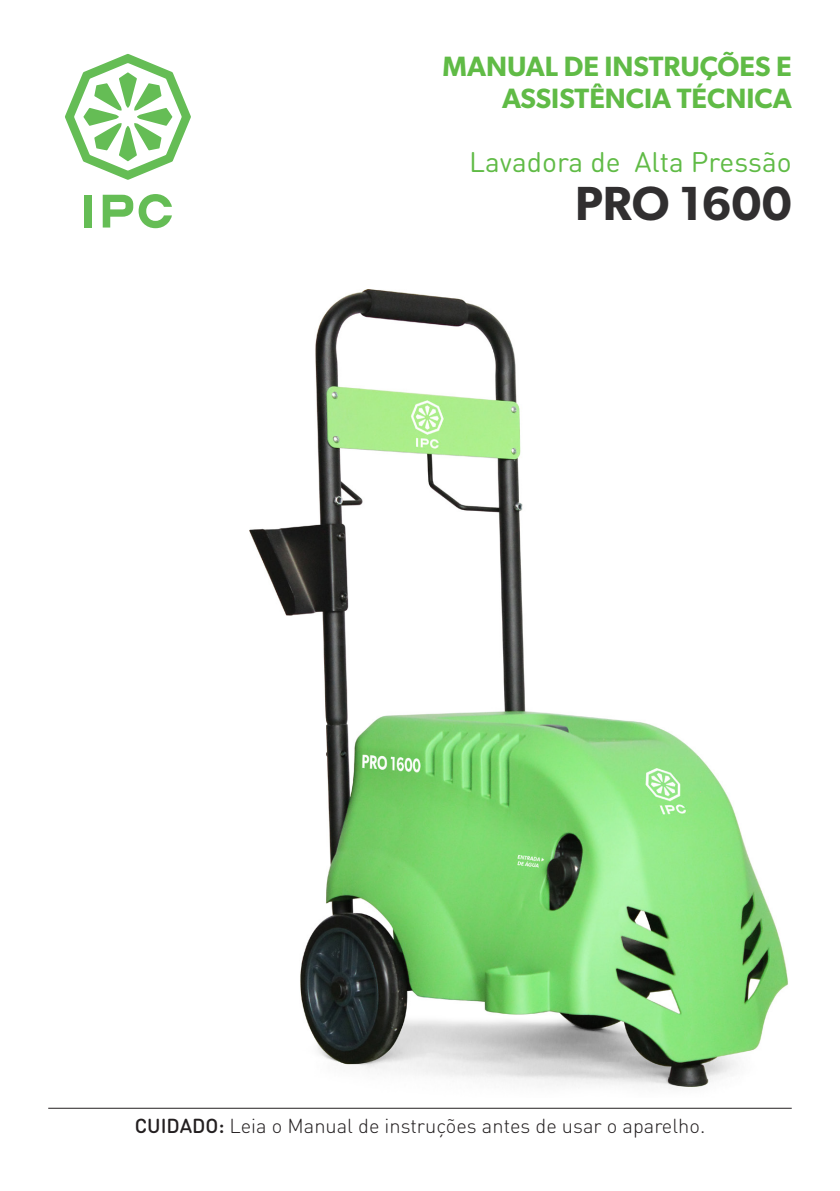
<style>
.page{position:relative;width:840px;height:1191px;background:#fff}
.page>*{position:absolute;margin:0;border:0;box-sizing:border-box;transform-origin:0 0}
.t1{font:600 48px "Gibson";color:#312f30}
.t2{font:600 28px/32px "Gibson";color:#60bb46;text-align:right}
.t3{font:28px "DIN Round Pro";color:#60bb46}
.t4{font:300 20px "DIN Round Pro";color:#231f20}
.s1{font-weight:500}
</style>
<div class="page">
<div style="left:84px;top:195px;width:8px;height:32px;background:#65bd55"></div>
<svg style="left:103px;top:194px;width:69px;height:34px"></svg>
<svg style="left:65px;top:54px;width:126px;height:126px"></svg>
<hr style="left:48px;top:1107px;width:743px;height:1px;background:#231f20">
<img style="left:250px;top:289px;width:538px;height:799px">
<p class="t2" style="left:442px;top:50px;width:350px">MANUAL DE INSTRUÇÕES E<br>ASSISTÊNCIA TÉCNICA</p>
<p class="t3" style="left:469px;top:144px;width:324px">Lavadora de Alta Pressão</p>
<p class="t1" style="left:574px;top:175px;width:218px">PRO 1600</p>
<p class="t4" style="left:135px;top:1112px;width:571px"><span class="s1">CUIDADO:</span> Leia o Manual de instruções antes de usar o aparelho.</p>
</div>
